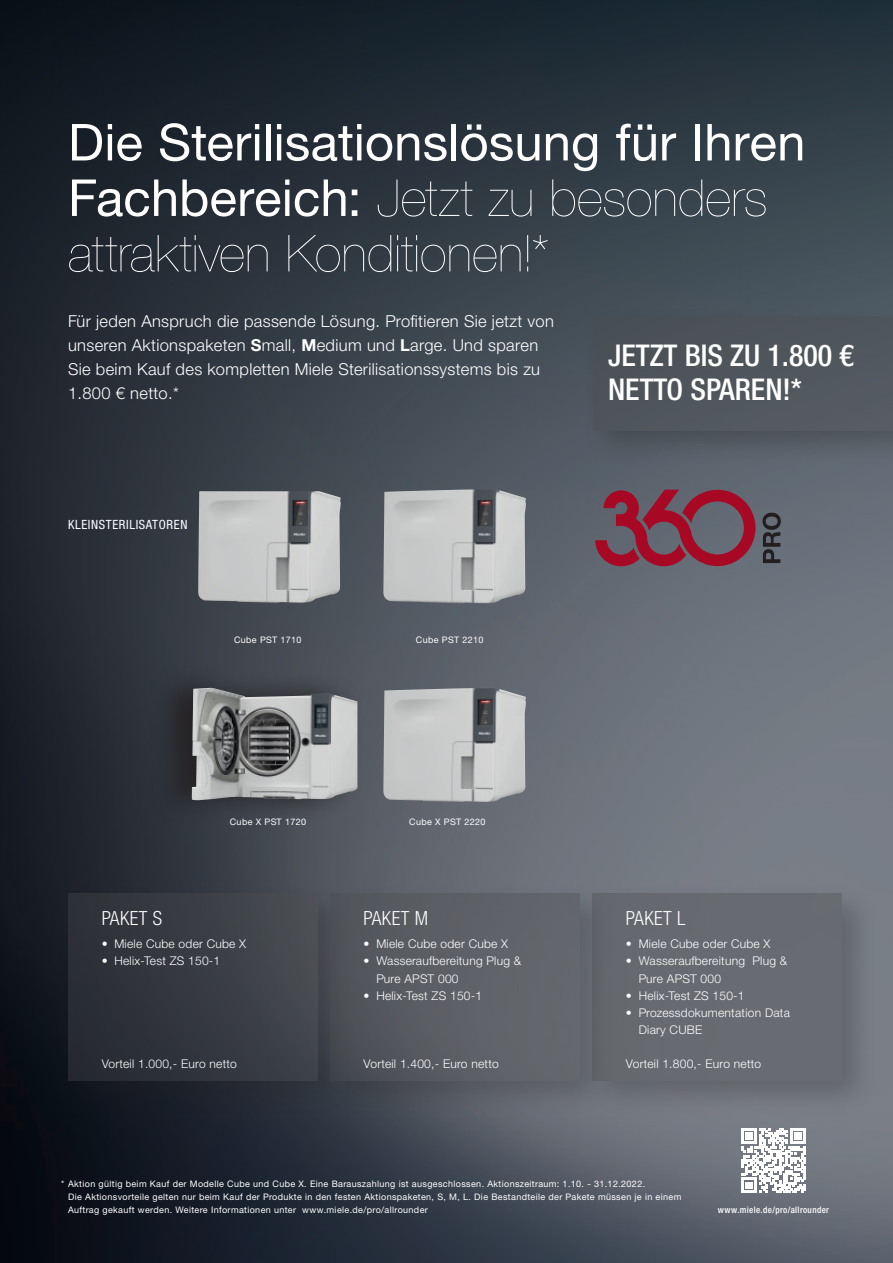
<style>
.page{position:relative;width:893px;height:1263px;background:#fff}
.page>*{position:absolute;margin:0;border:0;box-sizing:border-box;transform-origin:0 0}
._01_Head_34pt{font:51px/55.5px "Helvetica Neue LTW1 G";color:#fff}
._02_Störer{font:500 condensed 30px/34.5px "Helvetica Neue LTW1 G";color:#fff}
._01_Head_13pt_conden{font:300 condensed 19.5px "Helvetica Neue LTW1 G";letter-spacing:.02em;color:#fff}
._02_Intro{font:300 16.5px/24px "Helvetica Neue LTW1 G";letter-spacing:.02em;color:#fff}
._07_Legende{font:condensed 12.75px "Helvetica Neue LTW1 G";letter-spacing:.05em;color:#fff}
._03_Copy_8pt_light{font:300 12px/17.1px "Helvetica Neue LTW1 G";letter-spacing:.02em;color:#fff}
._05_BU{font:9px/12.8px "Helvetica Neue LTW1 G";letter-spacing:.04em;color:#fff}
.t1{font:500 condensed 9px "Helvetica Neue LTW1 G";letter-spacing:.04em;color:#fff}
.s1{font-weight:200}
.s2{font-weight:700}
</style>
<div class="page">
<img style="left:0;top:0;width:893px;height:1263px">
<img style="left:383px;top:489px;width:143px;height:114px">
<img style="left:383px;top:688px;width:143px;height:114px">
<div style="left:147px;top:663px;width:216px;height:162px;background:#231f20;opacity:.9"></div>
<img style="left:192px;top:688px;width:165px;height:112px">
<img style="left:198px;top:491px;width:143px;height:112px">
<svg style="left:741px;top:1128px;width:65px;height:65px"></svg>
<div style="left:582px;top:305px;width:311px;height:162px;background:#231f20;opacity:.75"></div>
<div style="left:593px;top:316px;width:300px;height:114px;background:#4f555c"></div>
<div style="left:58px;top:882px;width:297px;height:235px;background:#231f20;opacity:.75"></div>
<div style="left:68px;top:893px;width:250px;height:187px;background:linear-gradient(to right,#272b31,#464a50)"></div>
<div style="left:319px;top:882px;width:297px;height:235px;background:#231f20;opacity:.75"></div>
<div style="left:330px;top:893px;width:250px;height:187px;background:linear-gradient(to right,#4e5157,#676b70)"></div>
<div style="left:581px;top:882px;width:297px;height:235px;background:#231f20;opacity:.75"></div>
<div style="left:592px;top:893px;width:250px;height:187px;background:#676b71"></div>
<svg style="left:762px;top:513px;width:19px;height:50px"></svg>
<svg style="left:595px;top:490px;width:160px;height:76px;background:#7f3e50"></svg>
<p class="_01_Head_34pt" style="left:68px;top:114px;width:739px">Die Sterilisationslösung für Ihren<br>Fachbereich: <span class="s1">Jetzt zu besonders attraktiven Konditionen!*</span></p>
<p class="_02_Intro" style="left:68px;top:309px;width:487px">Für jeden Anspruch die passende Lösung. Profitieren Sie jetzt von unseren Aktionspaketen <span class="s2">S</span>mall, <span class="s2">M</span>edium und <span class="s2">L</span>arge. Und sparen Sie beim Kauf des kompletten Miele Sterilisationssystems bis zu 1.800 € netto.*</p>
<p class="_07_Legende" style="left:68px;top:517px;width:121px">KLEINSTERILISATOREN</p>
<p class="_05_BU" style="left:234px;top:634px;width:69px">Cube PST 1710</p>
<p class="_05_BU" style="left:416px;top:634px;width:69px">Cube PST 2210</p>
<p class="_02_Störer" style="left:608px;top:338px;width:247px">JETZT BIS ZU 1.800 €<br>NETTO SPAREN!*</p>
<p class="_05_BU" style="left:230px;top:816px;width:78px">Cube X PST 1720</p>
<p class="_05_BU" style="left:409px;top:816px;width:78px">Cube X PST 2220</p>
<p class="_01_Head_13pt_conden" style="left:102px;top:907px;width:62px">PAKET S</p>
<p class="_03_Copy_8pt_light" style="left:102px;top:935px;width:146px">• Miele Cube oder Cube X</p>
<p class="_03_Copy_8pt_light" style="left:102px;top:953px;width:120px">• Helix-Test ZS 150-1</p>
<p class="_03_Copy_8pt_light" style="left:102px;top:1055px;width:137px">Vorteil 1.000,- Euro netto</p>
<p class="_01_Head_13pt_conden" style="left:364px;top:907px;width:66px">PAKET M</p>
<p class="_03_Copy_8pt_light" style="left:364px;top:935px;width:146px">• Miele Cube oder Cube X</p>
<p class="_03_Copy_8pt_light" style="left:376px;top:953px;width:146px;text-indent:-13px">• Wasseraufbereitung Plug &amp;<br>Pure APST 000</p>
<p class="_03_Copy_8pt_light" style="left:364px;top:987px;width:120px">• Helix-Test ZS 150-1</p>
<p class="_03_Copy_8pt_light" style="left:364px;top:1055px;width:137px">Vorteil 1.400,- Euro netto</p>
<p class="_01_Head_13pt_conden" style="left:626px;top:907px;width:61px">PAKET L</p>
<p class="_03_Copy_8pt_light" style="left:626px;top:935px;width:146px">• Miele Cube oder Cube X</p>
<p class="_03_Copy_8pt_light" style="left:639px;top:953px;width:150px;text-indent:-13px">• Wasseraufbereitung Plug &amp;<br>Pure APST 000</p>
<p class="_03_Copy_8pt_light" style="left:626px;top:987px;width:120px">• Helix-Test ZS 150-1</p>
<p class="_03_Copy_8pt_light" style="left:639px;top:1004px;width:153px;text-indent:-13px">• Prozessdokumentation Data<br>Diary CUBE</p>
<p class="_03_Copy_8pt_light" style="left:626px;top:1055px;width:137px">Vorteil 1.800,- Euro netto</p>
<p class="_05_BU" style="left:68px;top:1178px;width:615px;text-indent:-7px">* Aktion gültig beim Kauf der Modelle Cube und Cube X. Eine Barauszahlung ist ausgeschlossen. Aktionszeitraum: 1.10. - 31.12.2022.<br>Die Aktionsvorteile gelten nur beim Kauf der Produkte in den festen Aktionspaketen, S, M, L. Die Bestandteile der Pakete müssen je in einem<br>Auftrag gekauft werden. Weitere Informationen unter www.miele.de/pro/allrounder</p>
<p class="t1" style="left:718px;top:1204px;width:113px">www.miele.de/pro/allrounder</p>
</div>
